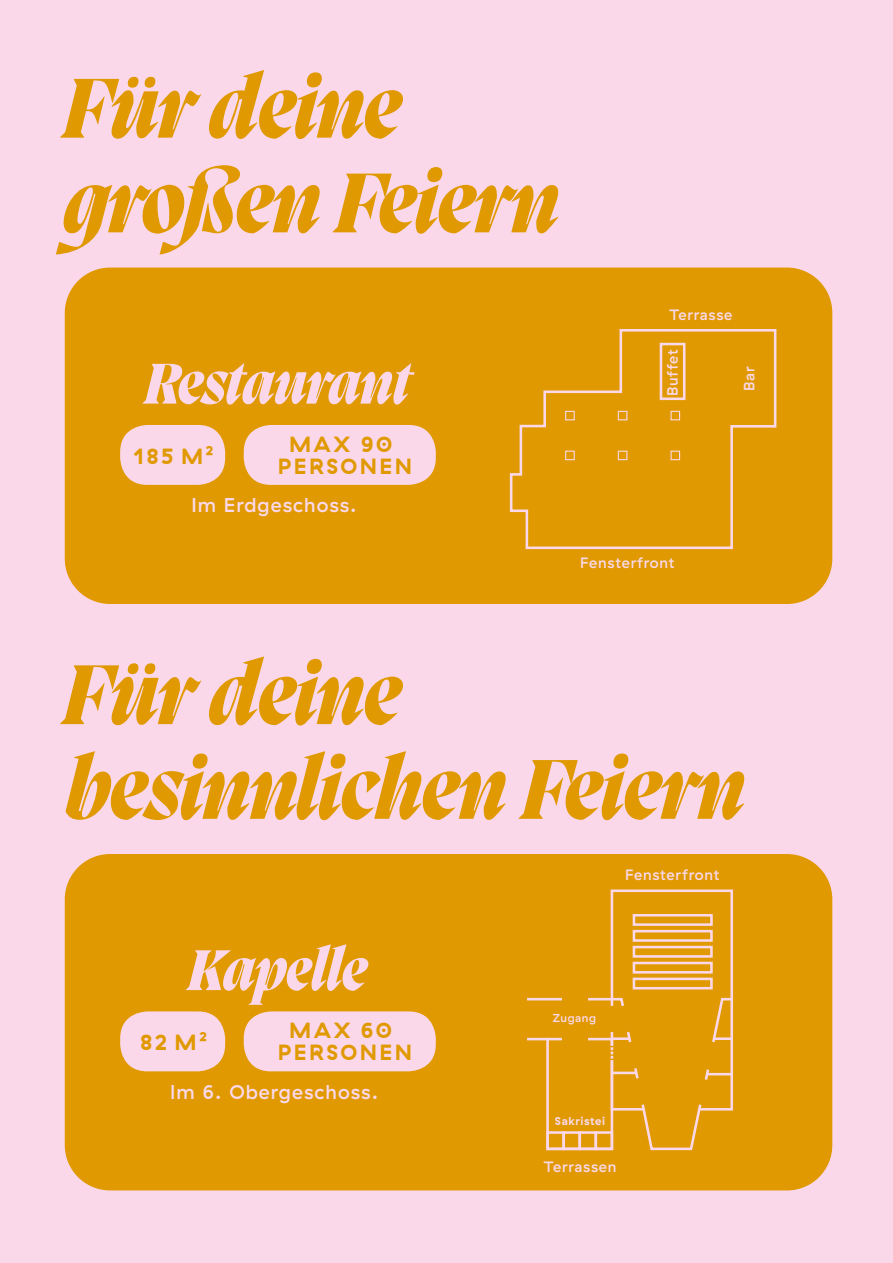
<style>
.page{position:relative;width:893px;height:1263px;background:#fad8e9}
.page>*{position:absolute;margin:0;border:0;box-sizing:border-box;transform-origin:0 0}
.t1{font:italic 800 87px/94.7px "Migra";letter-spacing:-.005em;color:#e09900}
.t2{font:italic 800 58.95px "Migra";color:#fad8e9}
.t3{font:700 22.05px/22px "GT Haptik";letter-spacing:.11em;color:#e09900;text-align:center}
.t4{font:500 19.95px "GT Haptik";letter-spacing:.05em;color:#fad8e9}
.Tabelle_FT{font:500 15px "GT Haptik";letter-spacing:.05em;color:#fad8e9}
.Tabelle_FT-2{font:700 11.55px "GT Haptik";letter-spacing:.05em;color:#fad8e9}
.Tabelle_FT-3{font:500 11.55px "GT Haptik";letter-spacing:.05em;color:#fad8e9}
</style>
<div class="page">
<div style="left:65px;top:854px;width:767px;height:336px;background:#e09900"></div>
<div style="left:120px;top:1011px;width:105px;height:60px;background:#fad8e9;border-radius:27px"></div>
<div style="left:244px;top:1011px;width:192px;height:60px;background:#fad8e9;border-radius:27px"></div>
<div style="left:65px;top:268px;width:767px;height:336px;background:#e09900"></div>
<div style="left:120px;top:425px;width:105px;height:60px;background:#fad8e9;border-radius:27px"></div>
<div style="left:244px;top:425px;width:192px;height:60px;background:#fad8e9;border-radius:27px"></div>
<hr style="left:527px;top:1038px;width:21px;height:2px;background:#fad8e9">
<hr style="left:527px;top:998px;width:35px;height:2px;background:#fad8e9">
<svg style="left:545px;top:888px;width:189px;height:263px;background:#e2a01a"></svg>
<div style="left:509px;top:328px;width:269px;height:222px;background:#e09900"></div>
<div style="left:660px;top:343px;width:25px;height:57px;border:3px solid #fad8e9"></div>
<div style="left:565px;top:451px;width:10px;height:9px;border:1px solid #fad8e9"></div>
<div style="left:565px;top:411px;width:10px;height:9px;border:1px solid #fad8e9"></div>
<div style="left:618px;top:451px;width:9px;height:9px;border:1px solid #fad8e9"></div>
<div style="left:618px;top:411px;width:9px;height:9px;border:1px solid #fad8e9"></div>
<div style="left:670px;top:451px;width:10px;height:9px;border:1px solid #fad8e9"></div>
<div style="left:670px;top:411px;width:10px;height:9px;border:1px solid #fad8e9"></div>
<p class="t1" style="left:65px;top:58px;width:496px">Für deine großen Feiern</p>
<p class="t2" style="left:146px;top:341px;width:266px">Restaurant</p>
<p class="t3" style="left:134px;top:445px;width:82px">185 M²</p>
<p class="t3" style="left:278px;top:433px;width:136px">MAX 90<br>PERSONEN</p>
<p class="t4" style="left:191px;top:493px;width:167px">Im Erdgeschoss.</p>
<p class="Tabelle_FT" style="left:669px;top:306px;width:65px">Terrasse</p>
<p class="Tabelle_FT" style="left:664px;top:396px;width:48px;rotate:-90deg">Buffet</p>
<p class="Tabelle_FT" style="left:740px;top:391px;width:26px;rotate:-90deg">Bar</p>
<p class="Tabelle_FT" style="left:580px;top:554px;width:96px">Fensterfront</p>
<p class="t1" style="left:65px;top:644px;width:682px">Für deine besinnlichen Feiern</p>
<p class="t2" style="left:189px;top:927px;width:179px">Kapelle</p>
<p class="t3" style="left:140px;top:1031px;width:69px">82 M²</p>
<p class="t3" style="left:278px;top:1019px;width:136px">MAX 60<br>PERSONEN</p>
<p class="t4" style="left:170px;top:1080px;width:210px">Im 6. Obergeschoss.</p>
<p class="Tabelle_FT" style="left:625px;top:866px;width:96px">Fensterfront</p>
<p class="Tabelle_FT-3" style="left:553px;top:1011px;width:45px">Zugang</p>
<p class="Tabelle_FT-2" style="left:555px;top:1114px;width:52px">Sakristei</p>
<p class="Tabelle_FT" style="left:544px;top:1158px;width:74px">Terrassen</p>
</div>
